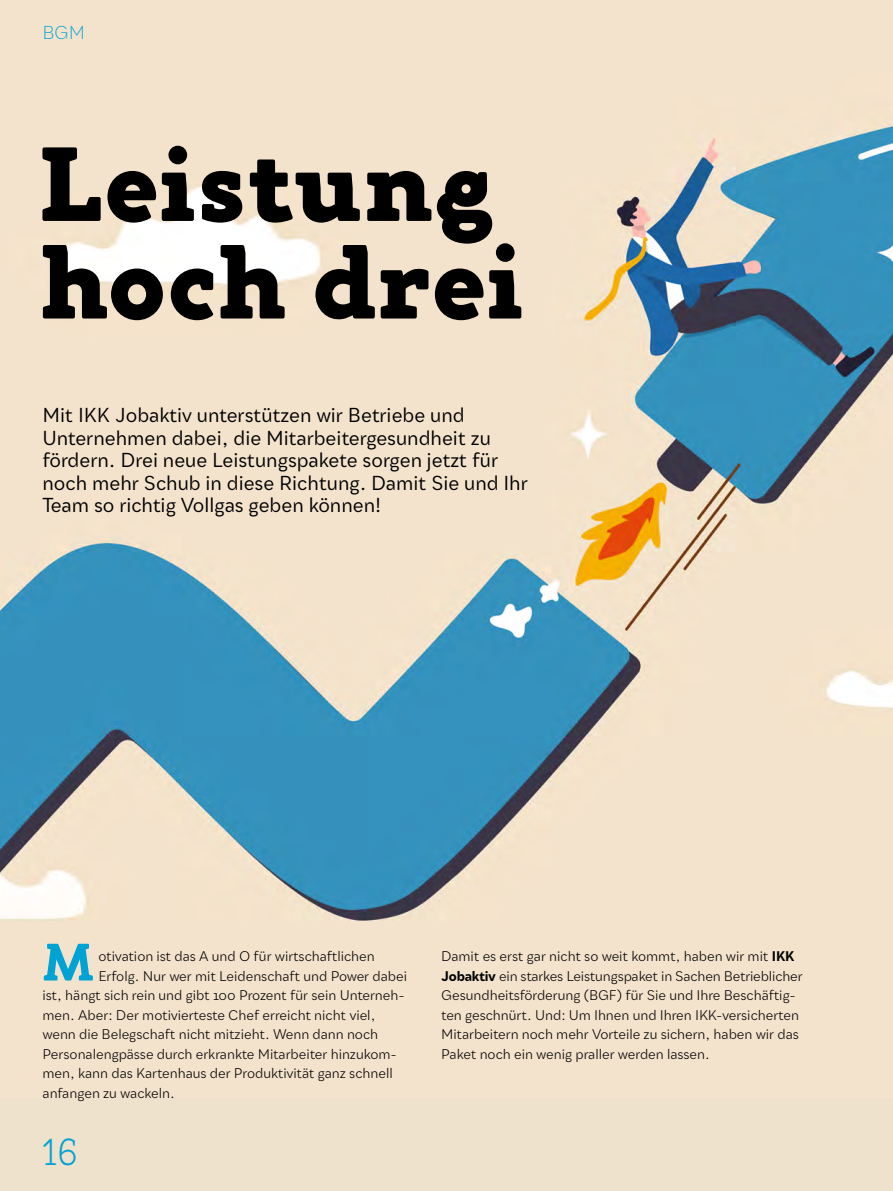
<style>
.page{position:relative;width:893px;height:1191px;background:#efe2cc}
.page>*{position:absolute;margin:0;border:0;box-sizing:border-box;transform-origin:0 0}
.t1{font:900 105px/97.5px "Gambero";letter-spacing:.02em;color:#000}
.t2{font:700 52.5px "Gambero";color:#00a3d4}
.t3{font:100 37.5px "Gambero";color:#00a3d4}
.t4{font:19.5px/22.5px "Qualion Text";color:#000}
.t5{font:300 18px "Qualion Text";color:#00a3d4}
.t6{font:13.5px/19.5px "Qualion Text";color:#000}
.s1{font-weight:700}
</style>
<div class="page">
<img style="left:0;top:123px;width:893px;height:798px">
<h3 class="t5" style="left:43px;top:21px;width:44px">BGM</h3>
<h1 class="t1" style="left:38px;top:137px;width:485px">Leistung hoch drei</h1>
<p class="t4" style="left:43px;top:404px;width:487px">Mit IKK Jobaktiv unterstützen wir Betriebe und Unternehmen dabei, die Mitarbeitergesundheit zu fördern. Drei neue Leistungspakete sorgen jetzt für noch mehr Schub in diese Richtung. Damit Sie und Ihr Team so richtig Vollgas geben können!</p>
<h2 class="t2" style="left:43px;top:929px;width:53px">M</h2>
<p class="t6" style="left:98px;top:946px;width:278px">otivation ist das A und O für wirtschaftlichen</p>
<p class="t6" style="left:98px;top:965px;width:310px">Erfolg. Nur wer mit Leidenschaft und Power dabei</p>
<p class="t6" style="left:43px;top:985px;width:364px">ist, hängt sich rein und gibt 100 Prozent für sein Unterneh-</p>
<p class="t6" style="left:43px;top:1004px;width:334px">men. Aber: Der motivierteste Chef erreicht nicht viel,</p>
<p class="t6" style="left:43px;top:1024px;width:337px">wenn die Belegschaft nicht mitzieht. Wenn dann noch</p>
<p class="t6" style="left:43px;top:1043px;width:356px">Personalengpässe durch erkrankte Mitarbeiter hinzukom-</p>
<p class="t6" style="left:43px;top:1063px;width:352px">men, kann das Kartenhaus der Produktivität ganz schnell</p>
<p class="t6" style="left:43px;top:1082px;width:134px">anfangen zu wackeln.</p>
<h3 class="t3" style="left:43px;top:1130px;width:37px">16</h3>
<p class="t6" style="left:441px;top:946px;width:363px">Damit es erst gar nicht so weit kommt, haben wir mit <span class="s1">IKK Jobaktiv</span> ein starkes Leistungspaket in Sachen Betrieblicher Gesundheitsförderung (BGF) für Sie und Ihre Beschäftig&shy;ten geschnürt. Und: Um Ihnen und Ihren IKK-versicherten Mitarbeitern noch mehr Vorteile zu sichern, haben wir das Paket noch ein wenig praller werden lassen.</p>
</div>
